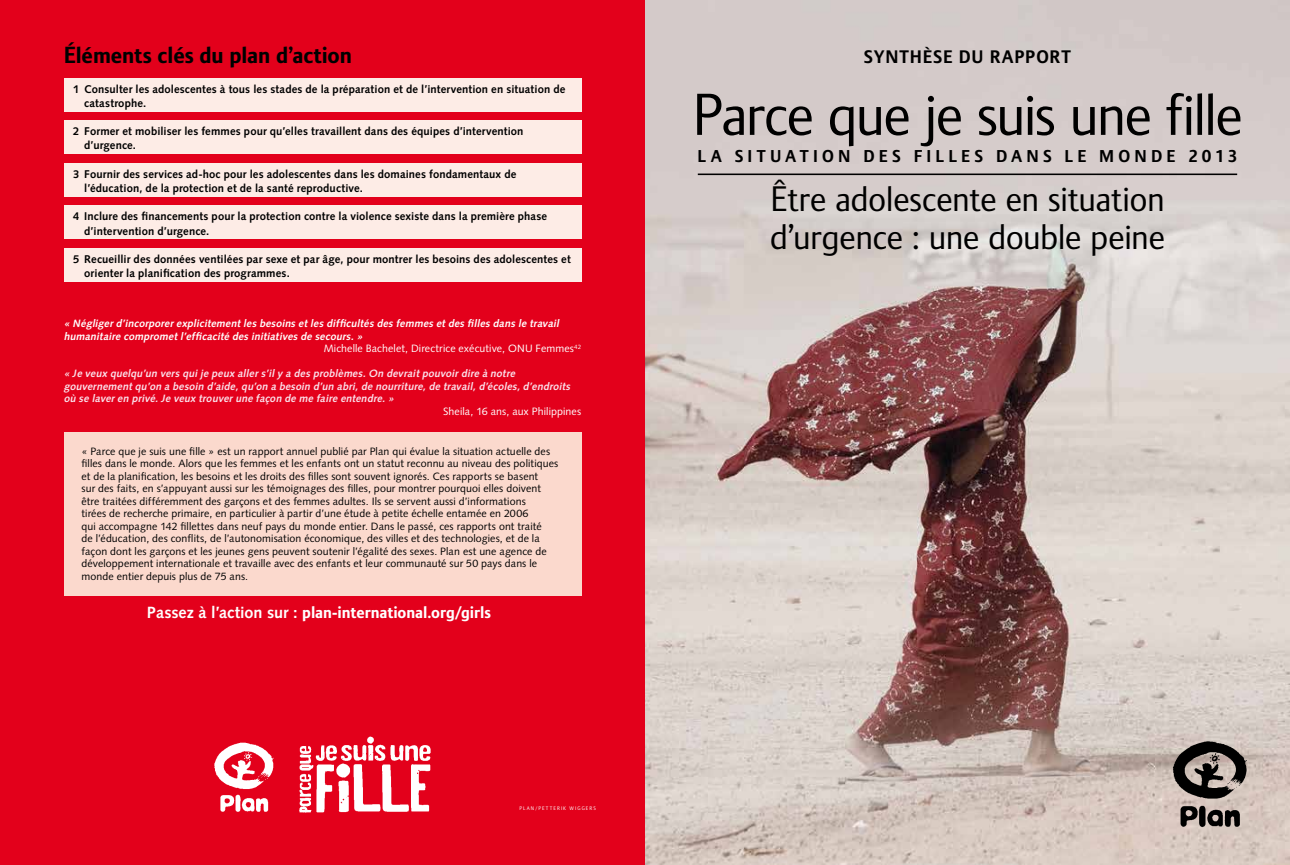
<style>
.page{position:relative;width:1290px;height:865px;background:#fff}
.page>*{position:absolute;margin:0;border:0;box-sizing:border-box;transform-origin:0 0}
.t1{font:56.88px "Plan Roman";letter-spacing:-.02em;color:#000}
.t2{font:34.12px/37.2px "Plan Roman";letter-spacing:-.005em;color:#000}
.t3{font:700 22.5px "Plan";letter-spacing:-.005em;color:#000}
.t4{font:700 17.5px "Plan";letter-spacing:.045em;color:#000}
.t5{font:700 16.5px "Plan";letter-spacing:.25em;color:#000}
.t6{font:700 16.25px "Plan";letter-spacing:-.005em;color:#fff}
.t7{font:700 11.25px/14.1px "Syntax";letter-spacing:.01em;color:#000}
.t8{font:10.62px/12.5px "Syntax";letter-spacing:.01em;color:#000}
.t9{font:italic 700 10.62px/12.5px "Syntax";color:#fbe0ea}
.t10{font:italic 700 10.62px "Syntax";color:#fff}
.t11{font:10.62px "Syntax";letter-spacing:.01em;color:#fff}
.t12{font:5px "Plan Roman";letter-spacing:.22em;color:#fff}
.s1{font-family:"Syntax"}
</style>
<div class="page">
<div style="left:0;top:0;width:645px;height:865px;background:#e3001b"></div>
<div style="left:64px;top:432px;width:517px;height:163px;background:#fbd9cd"></div>
<img style="left:645px;top:0;width:645px;height:865px">
<div style="left:64px;top:78px;width:517px;height:34px;background:#fdece6"></div>
<div style="left:64px;top:120px;width:517px;height:34px;background:#fdece6"></div>
<div style="left:64px;top:163px;width:517px;height:34px;background:#fdece6"></div>
<div style="left:64px;top:206px;width:517px;height:33px;background:#fdece6"></div>
<div style="left:64px;top:248px;width:517px;height:34px;background:#fdece6"></div>
<hr style="left:698px;top:173px;width:539px;height:2px;background:#000">
<img style="left:1169px;top:738px;width:79px;height:91px">
<img style="left:214px;top:736px;width:217px;height:77px">
<h3 class="t3" style="left:64px;top:42px;width:290px">Éléments clés du plan d’action</h3>
<p class="t7" style="left:84px;top:82px;width:483px;text-indent:-11px">1 Consulter les adolescentes à tous les stades de la préparation et de l’intervention en situation de catastrophe.</p>
<p class="t7" style="left:84px;top:124px;width:441px;text-indent:-11px">2 Former et mobiliser les femmes pour qu’elles travaillent dans des équipes d’intervention d’urgence.</p>
<p class="t7" style="left:84px;top:167px;width:434px;text-indent:-11px">3 Fournir des services ad-hoc pour les adolescentes dans les domaines fondamentaux de l’éducation, de la protection et de la santé reproductive.</p>
<p class="t7" style="left:84px;top:209px;width:464px;text-indent:-11px">4 Inclure des financements pour la protection contre la violence sexiste dans la première phase d’intervention d’urgence.</p>
<p class="t7" style="left:84px;top:252px;width:488px;text-indent:-11px">5 Recueillir des données ventilées par sexe et par âge, pour montrer les besoins des adolescentes et orienter la planification des programmes.</p>
<p class="t10" style="left:64px;top:317px;width:499px">« Négliger d’incorporer explicitement les besoins et les difficultés des femmes et des filles dans le travail</p>
<p class="t10" style="left:64px;top:330px;width:302px">humanitaire compromet l’efficacité des initiatives de secours. »</p>
<p class="t11" style="left:324px;top:342px;width:259px">Michelle Bachelet, Directrice exécutive, ONU Femmes<sup>42</sup></p>
<p class="t9" style="left:64px;top:367px;width:510px">« Je veux quelqu’un vers qui je peux aller s’il y a des problèmes. On devrait pouvoir dire à notre gouvernement qu’on a besoin d’aide, qu’on a besoin d’un abri, de nourriture, de travail, d’écoles, d’endroits où se laver en privé. Je veux trouver une façon de me faire entendre. »</p>
<p class="t11" style="left:443px;top:404px;width:139px">Sheila, 16 ans, aux Philippines</p>
<p class="t8" style="left:81px;top:445px;width:478px">« Parce que je suis une fille » est un rapport annuel publié par Plan qui évalue la situation actuelle des filles dans le monde. Alors que les femmes et les enfants ont un statut reconnu au niveau des politiques et de la planification, les besoins et les droits des filles sont souvent ignorés. Ces rapports se basent<br>sur des faits, en s’appuyant aussi sur les témoignages des filles, pour montrer pourquoi elles doivent être traitées différemment des garçons et des femmes adultes. Ils se servent aussi d’informations<br>tirées de recherche primaire, en particulier à partir d’une étude à petite échelle entamée en 2006<br>qui accompagne 142 fillettes dans neuf pays du monde entier. Dans le passé, ces rapports ont traité<br>de l’éducation, des conflits, de l’autonomisation économique, des villes et des technologies, et de la façon dont les garçons et les jeunes gens peuvent soutenir l’égalité des sexes. Plan est une agence de développement internationale et travaille avec des enfants et leur communauté sur 50 pays dans le monde entier depuis plus de 75 ans.</p>
<h3 class="t6" style="left:147px;top:602px;width:345px"><span class="s1">Passez à l’action sur :</span> plan-international.org/girls</h3>
<p class="t12" style="left:519px;top:805px;width:78px">plan/petterik wiggers</p>
<h3 class="t4" style="left:864px;top:46px;width:208px">SYNTHÈSE DU RAPPORT</h3>
<h1 class="t1" style="left:693px;top:81px;width:551px">Parce que je suis une fille</h1>
<h3 class="t5" style="left:697px;top:146px;width:542px">La situation des fill es dans l e monde 2013</h3>
<h2 class="t2" style="left:770px;top:181px;width:396px">Être adolescente en situation d’urgence : une double peine</h2>
</div>
